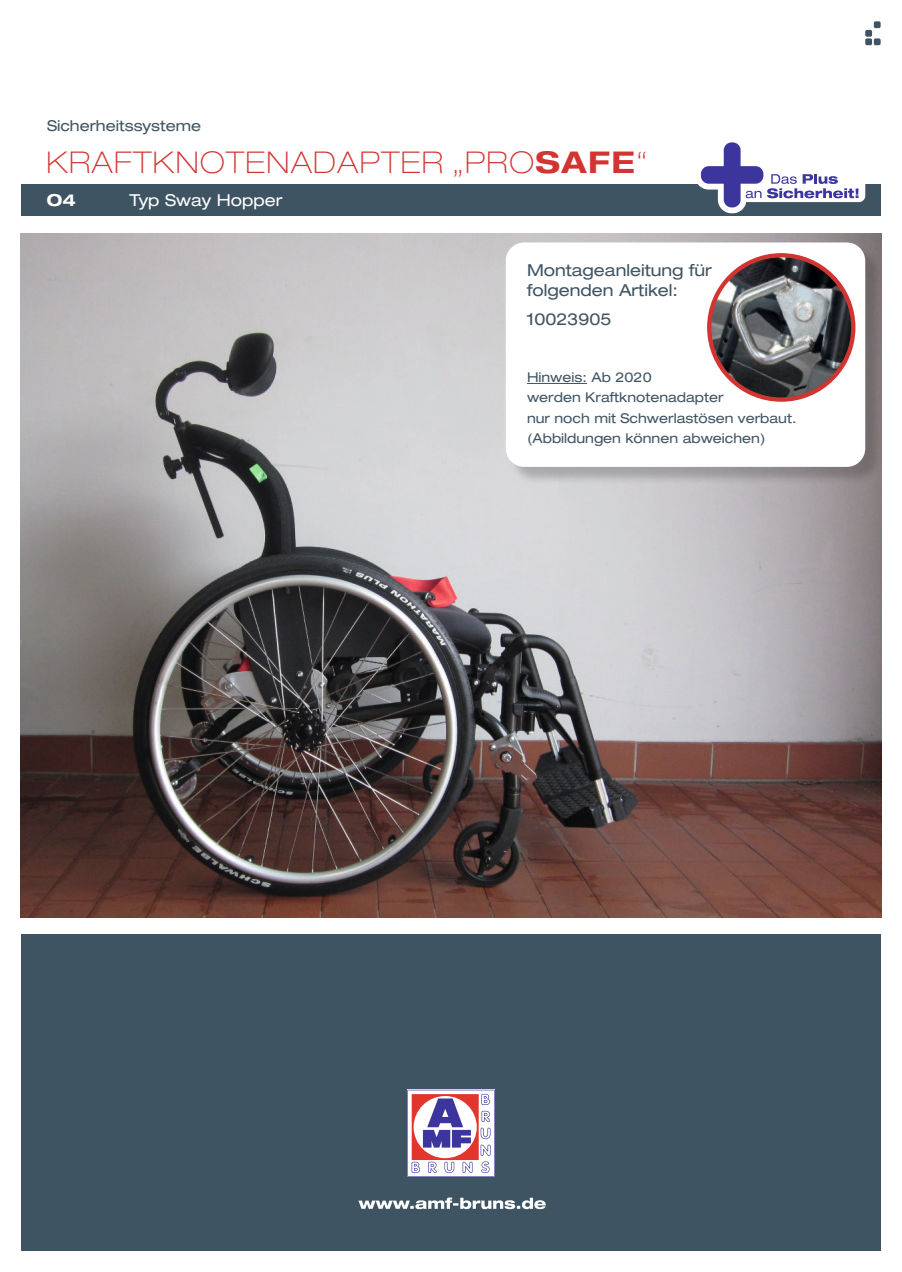
<style>
.page{position:relative;width:902px;height:1272px;background:#fff}
.page>*{position:absolute;margin:0;border:0;box-sizing:border-box;transform-origin:0 0}
.t1{font:100 expanded 30px "Helvetica Neue LT Std";letter-spacing:.05em;color:#d13431}
.t2{font:expanded 16.5px/20.2px "Helvetica Neue LT Std";color:#3f5462}
.t3{font:expanded 16.5px "Helvetica Neue LT Std";color:#fff}
.t4{font:700 expanded 16.5px "Helvetica Neue LT Std";color:#fff}
.t5{font:expanded 15px "Helvetica Neue LT Std";color:#3f5462}
.t6{font:expanded 13.5px "Helvetica Neue LT Std";color:#3f5462}
.s1{font-weight:700}
</style>
<div class="page">
<div style="left:21px;top:185px;width:859px;height:31px;background:#3f5462"></div>
<div style="left:873px;top:21px;width:7px;height:7px;background:#3f5462;border-radius:2px"></div>
<div style="left:865px;top:30px;width:7px;height:7px;background:#3f5462;border-radius:2px"></div>
<div style="left:865px;top:38px;width:7px;height:7px;background:#3f5462;border-radius:2px"></div>
<div style="left:873px;top:38px;width:7px;height:7px;background:#3f5462;border-radius:2px"></div>
<div style="left:21px;top:934px;width:859px;height:316px;background:#3f5462"></div>
<svg style="left:358px;top:1197px;width:187px;height:12px"></svg>
<svg style="left:407px;top:1089px;width:87px;height:87px"></svg>
<div style="left:738px;top:168px;width:127px;height:34px;background:#fff;border-radius:6px"></div>
<svg style="left:695px;top:142px;width:163px;height:71px"></svg>
<div style="left:723px;top:142px;width:17px;height:65px;background:#3b359d;border-radius:8px"></div>
<div style="left:700px;top:166px;width:63px;height:18px;background:#3b359d;border-radius:8px"></div>
<img style="left:21px;top:234px;width:860px;height:683px">
<div style="left:508px;top:245px;width:376px;height:240px;background:#1c1a1b;opacity:.24"></div>
<div style="left:505px;top:242px;width:360px;height:225px;background:#fff;border-radius:18px"></div>
<hr style="left:527px;top:383px;width:60px;height:1px;background:#3f5462">
<img style="left:709px;top:255px;width:144px;height:144px;border-radius:72px">
<div style="left:707px;top:253px;width:148px;height:149px;border:4px solid #d13431;border-radius:50%"></div>
<p class="t5" style="left:47px;top:117px;width:156px">Sicherheitssysteme</p>
<h1 class="t1" style="left:46px;top:144px;width:602px">KRAFTKNOTENADAPTER „PRO<span class="s1">SAFE</span>“</h1>
<p class="t4" style="left:47px;top:190px;width:31px">O4</p>
<p class="t3" style="left:129px;top:190px;width:155px">Typ Sway Hopper</p>
<p class="t2" style="left:527px;top:259px;width:186px">Montageanleitung für folgenden Artikel:</p>
<p class="t2" style="left:527px;top:308px;width:86px">10023905</p>
<p class="t6" style="left:527px;top:369px;width:126px">Hinweis: Ab 2020</p>
<p class="t6" style="left:527px;top:389px;width:198px">werden Kraftknotenadapter</p>
<p class="t6" style="left:527px;top:409px;width:271px">nur noch mit Schwerlastösen verbaut.</p>
<p class="t6" style="left:527px;top:430px;width:240px">(Abbildungen können abweichen)</p>
</div>
